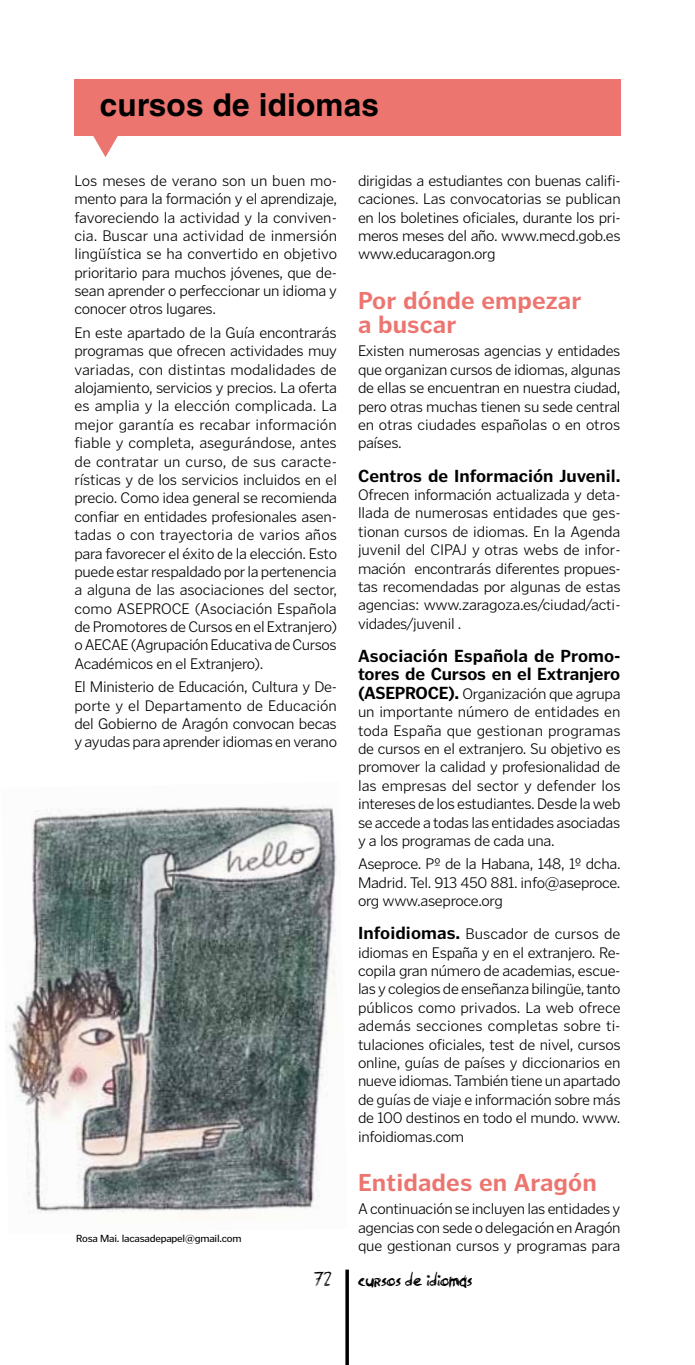
<style>
.page{position:relative;width:695px;height:1365px;background:#fff}
.page>*{position:absolute;margin:0;border:0;box-sizing:border-box;transform-origin:0 0}
.t1{font:700 31.5px "Helvetica";letter-spacing:.005em;color:#000}
.t2{font:700 24.5px/24.5px "Poynter Gothic Text";letter-spacing:.005em;color:#ec7570}
.t3{font:21px "Philip'Signature";color:#000}
.t4{font:700 17.5px/18.4px "Poynter Gothic Text";color:#000}
.t5{font:300 15.75px/18.4px "Poynter Gothic Text";letter-spacing:-.02em;color:#000;text-align:justify}
.t6{font:10.5px "Poynter Gothic Text Tab";letter-spacing:-.02em;color:#000}
.s1{font-weight:700;font-size:17.5px}
</style>
<div class="page">
<svg style="left:345px;top:1269px;width:4px;height:95px"></svg>
<svg style="left:93px;top:136px;width:25px;height:21px"></svg>
<div style="left:74px;top:79px;width:546px;height:57px;background:#ec7570"></div>
<img style="left:7px;top:805px;width:330px;height:408px">
<p class="t1" style="left:100px;top:86px;width:280px">cursos de idiomas</p>
<p class="t5" style="left:74px;top:171px;width:264px">Los meses de verano son un buen mo&shy;mento para la formación y el aprendizaje, favoreciendo la actividad y la conviven&shy;cia. Buscar una actividad de inmersión lingüística se ha convertido en objetivo prioritario para muchos jóvenes, que de&shy;sean aprender o perfeccionar un idioma y conocer otros lugares.</p>
<p class="t5" style="left:74px;top:323px;width:264px">En este apartado de la Guía encontrarás programas que ofrecen actividades muy variadas, con distintas modalidades de alojamiento, servicios y precios. La oferta es amplia y la elección complicada. La mejor garantía es recabar información fiable y completa, asegurándose, antes de contratar un curso, de sus caracte&shy;rísticas y de los servicios incluidos en el precio. Como idea general se recomienda confiar en entidades profesionales asen&shy;tadas o con trayectoria de varios años para favorecer el éxito de la elección. Esto puede estar respaldado por la pertenencia a alguna de las asociaciones del sector, como ASEPROCE (Asociación Española de Promotores de Cursos en el Extranjero) o AECAE (Agrupación Educativa de Cursos Académicos en el Extranjero).</p>
<p class="t5" style="left:74px;top:677px;width:264px">El Ministerio de Educación, Cultura y De&shy;porte y el Departamento de Educación del Gobierno de Aragón convocan becas y ayudas para aprender idiomas en verano</p>
<p class="t6" style="left:76px;top:1232px;width:167px">Rosa Mai. lacasadepapel@gmail.com</p>
<p class="t5" style="left:358px;top:171px;width:264px">dirigidas a estudiantes con buenas califi&shy;caciones. Las convocatorias se publican en los boletines oficiales, durante los pri&shy;meros meses del año. www.mecd.gob.es www.educaragon.org</p>
<p class="t2" style="left:358px;top:288px;width:225px">Por dónde empezar a buscar</p>
<p class="t5" style="left:358px;top:342px;width:264px">Existen numerosas agencias y entidades que organizan cursos de idiomas, algunas de ellas se encuentran en nuestra ciudad, pero otras muchas tienen su sede central en otras ciudades españolas o en otros países.</p>
<p class="t4" style="left:358px;top:466px;width:264px">Centros de Información Juvenil.</p>
<p class="t5" style="left:358px;top:485px;width:264px">Ofrecen información actualizada y deta&shy;llada de numerosas entidades que ges&shy;tionan cursos de idiomas. En la Agenda juvenil del CIPAJ y otras webs de infor&shy;mación encontrarás diferentes propues&shy;tas recomendadas por algunas de estas agencias: www.zaragoza.es/ciudad/acti&shy;vidades/juvenil .</p>
<p class="t4" style="left:358px;top:646px;width:264px">Asociación Española de Promo&shy;tores de Cursos en el Extranjero</p>
<p class="t5" style="left:358px;top:684px;width:264px"><span class="s1">(ASEPROCE).</span> Organización que agrupa un importante número de entidades en toda España que gestionan programas de cursos en el extranjero. Su objetivo es promover la calidad y profesionalidad de las empresas del sector y defender los intereses de los estudiantes. Desde la web se accede a todas las entidades asociadas y a los programas de cada una.</p>
<p class="t5" style="left:358px;top:854px;width:264px">Aseproce. Pº de la Habana, 148, 1º dcha.<br>Madrid. Tel. 913 450 881. info@aseproce. org www.aseproce.org</p>
<p class="t5" style="left:358px;top:924px;width:264px"><span class="s1">Infoidiomas.</span> Buscador de cursos de idiomas en España y en el extranjero. Re&shy;copila gran número de academias, escue&shy;las y colegios de enseñanza bilingüe, tanto públicos como privados. La web ofrece además secciones completas sobre ti&shy;tulaciones oficiales, test de nivel, cursos online, guías de países y diccionarios en nueve idiomas. También tiene un apartado de guías de viaje e información sobre más de 100 destinos en todo el mundo. www. infoidiomas.com</p>
<p class="t2" style="left:358px;top:1169px;width:240px">Entidades en Aragón</p>
<p class="t5" style="left:358px;top:1199px;width:264px">A continuación se incluyen las entidades y agencias con sede o delegación en Aragón que gestionan cursos y programas para</p>
<p class="t3" style="left:314px;top:1266px;width:19px">72</p>
<p class="t3" style="left:358px;top:1266px;width:116px">cursos de idiomas</p>
</div>
